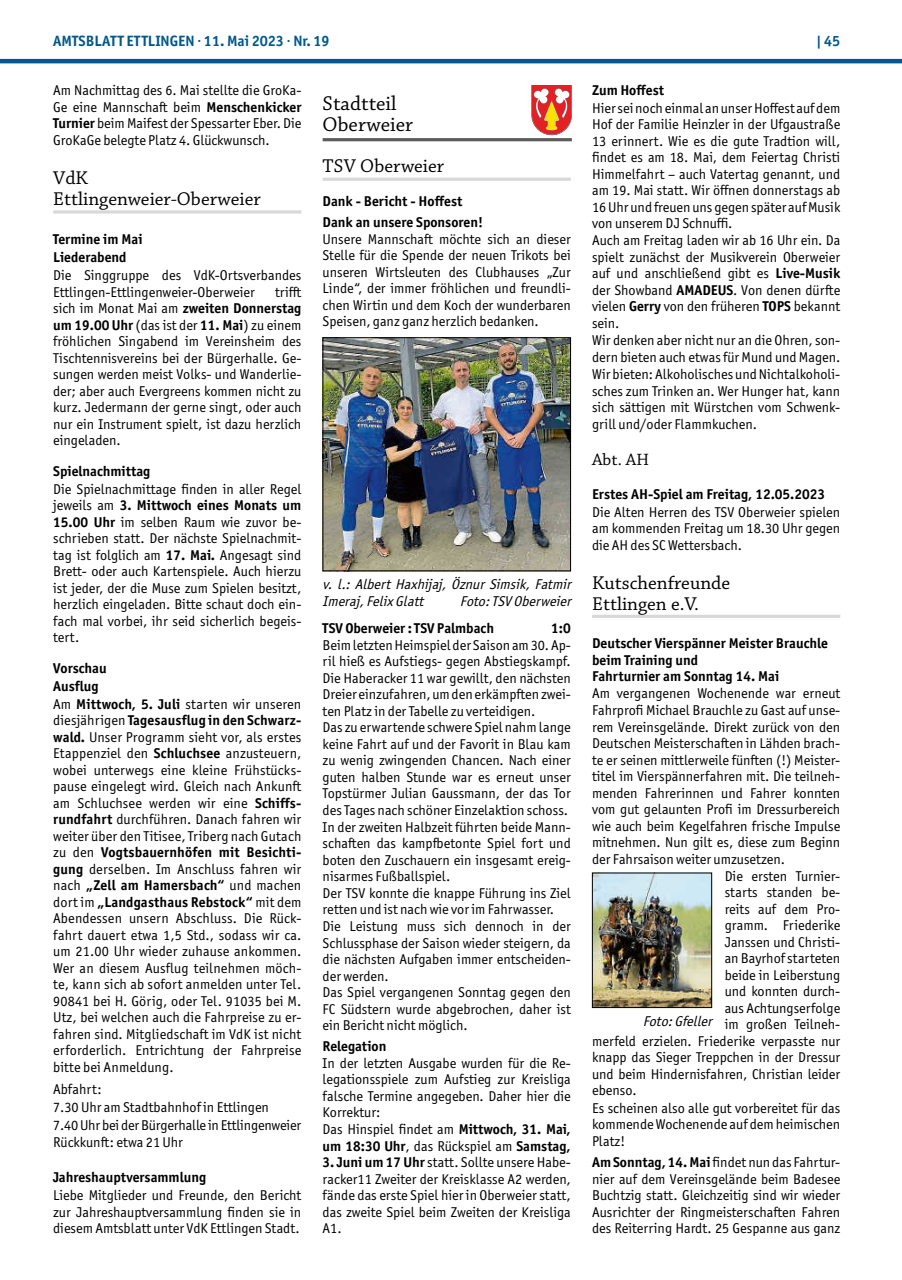
<style>
.page{position:relative;width:902px;height:1280px;background:#fff}
.page>*{position:absolute;margin:0;border:0;box-sizing:border-box;transform-origin:0 0}
.t1{font:21px/21px "Chaparral Pro";color:#000}
.t2{font:19.5px/21px "Chaparral Pro";color:#000}
.t3{font:17.25px "Chaparral Pro";color:#000}
.t4{font:700 15px "Officina Sans ITC Pro";color:#00588b}
.t5{font:14.25px/16.5px "Officina Sans ITC Pro";color:#000;text-align:justify}
.t6{font:700 14.25px/17.9px "Officina Sans ITC Pro";color:#000}
.t7{font:italic 14.25px/16.5px "Officina Sans ITC Pro";color:#000}
.s1{font-weight:700}
.s2{font-weight:400}
</style>
<div class="page">
<hr style="left:0;top:59px;width:901px;height:4px;background:#00588b">
<hr style="left:53px;top:210px;width:248px;height:4px;background:#e2e2e2">
<hr style="left:322px;top:178px;width:248px;height:3px;background:#d8d8d9">
<hr style="left:322px;top:138px;width:250px;height:3px;background:#5c5b5b">
<svg style="left:531px;top:85px;width:41px;height:51px"></svg>
<img style="left:324px;top:339px;width:244px;height:230px">
<div style="left:322px;top:337px;width:248px;height:234px;border:1px solid #000"></div>
<hr style="left:592px;top:615px;width:248px;height:3px;background:#d8d8d9">
<img style="left:594px;top:875px;width:115px;height:131px">
<div style="left:592px;top:873px;width:119px;height:135px;border:1px solid #000"></div>
<p class="t4" style="left:53px;top:31px;width:278px">AMTSBLATT ETTLINGEN · 11. Mai 2023 · Nr. 19</p>
<p class="t4" style="left:816px;top:31px;width:26px">| 45</p>
<p class="t5" style="left:53px;top:82px;width:250px">Am Nachmittag des 6. Mai stellte die GroKa-Ge eine Mannschaft beim <span class="s1">Menschenkicker Turnier</span> beim Maifest der Spessarter Eber. Die GroKaGe belegte Platz 4. Glückwunsch.</p>
<h2 class="t2" style="left:53px;top:168px;width:209px">VdK<br>Ettlingenweier-Oberweier</h2>
<p class="t6" style="left:53px;top:230px;width:91px">Termine im Mai<br>Liederabend</p>
<p class="t5" style="left:53px;top:267px;width:250px">Die Singgruppe des VdK-Ortsverbandes<br>Ettlingen-Ettlingenweier-Oberweier</p>
<p class="t6" style="left:592px;top:81px;width:73px">Zum Hoffest</p>
<p class="t5" style="left:592px;top:99px;width:250px;text-align:left">Hier sei noch einmal an unser Hoffest auf dem Hof der Familie Heinzler in der Ufgaustraße 13 erinnert. Wie es die gute Tradtion will, findet es am 18. Mai, dem Feiertag Christi Himmelfahrt – auch Vatertag genannt, und am 19. Mai statt. Wir öffnen donnerstags ab 16 Uhr und freuen uns gegen später auf Musik von unserem DJ Schnuffi.<br>Auch am Freitag laden wir ab 16 Uhr ein. Da spielt zunächst der Musikverein Oberweier auf und anschließend gibt es <span class="s1">Live-Musik </span>der Showband <span class="s1">AMADEUS</span>. Von denen dürfte vielen <span class="s1">Gerry</span> von den früheren <span class="s1">TOPS</span> bekannt sein.<br>Wir denken aber nicht nur an die Ohren, son&shy;dern bieten auch etwas für Mund und Magen.<br>Wir bieten: Alkoholisches und Nichtalkoholi&shy;sches zum Trinken an. Wer Hunger hat, kann sich sättigen mit Würstchen vom Schwenk&shy;grill und/oder Flammkuchen.</p>
<p class="t3" style="left:592px;top:450px;width:58px">Abt. AH</p>
<p class="t6" style="left:592px;top:486px;width:234px">Erstes AH-Spiel am Freitag, 12.05.2023</p>
<p class="t5" style="left:592px;top:504px;width:250px">Die Alten Herren des TSV Oberweier spielen am kommenden Freitag um 18.30 Uhr gegen die AH des SC Wettersbach.</p>
<h2 class="t2" style="left:592px;top:573px;width:139px">Kutschenfreunde<br>Ettlingen e.V.</h2>
<p class="t6" style="left:592px;top:635px;width:237px;line-height:16.5px">Deutscher Vierspänner Meister Brauchle beim Training und<br>Fahrturnier am Sonntag 14. Mai</p>
<p class="t5" style="left:592px;top:685px;width:250px">Am vergangenen Wochenende war erneut Fahrprofi Michael Brauchle zu Gast auf unse&shy;rem Vereinsgelände. Direkt zurück von den Deutschen Meisterschaften in Lähden brach&shy;te er seinen mittlerweile fünften (!) Meister&shy;titel im Vierspännerfahren mit. Die teilneh&shy;menden Fahrerinnen und Fahrer konnten vom gut gelaunten Profi im Dressurbereich wie auch beim Kegelfahren frische Impulse mitnehmen. Nun gilt es, diese zum Beginn der Fahrsaison weiter umzusetzen.</p>
<h1 class="t1" style="left:322px;top:93px;width:92px">Stadtteil<br>Oberweier</h1>
<h2 class="t2" style="left:322px;top:157px;width:123px">TSV Oberweier</h2>
<p class="t6" style="left:322px;top:191px;width:162px;line-height:21px">Dank - Bericht - Hoffest<br>Dank an unsere Sponsoren!</p>
<p class="t5" style="left:322px;top:231px;width:250px">Unsere Mannschaft möchte sich an dieser Stelle für die Spende der neuen Trikots bei unseren Wirtsleuten des Clubhauses „Zur Linde“, der immer fröhlichen und freundli&shy;chen Wirtin und dem Koch der wunderbaren Speisen, ganz ganz herzlich bedanken.</p>
<p class="t5" style="left:53px;top:284px;width:250px;text-indent:222px">trifft sich im Monat Mai am <span class="s1">zweiten Donnerstag um 19.00 Uhr</span> (das ist der <span class="s1">11. Mai</span>) zu einem fröhlichen Singabend im Vereinsheim des Tischtennisvereins bei der Bürgerhalle. Ge&shy;sungen werden meist Volks- und Wanderlie&shy;der; aber auch Evergreens kommen nicht zu kurz. Jedermann der gerne singt, oder auch nur ein Instrument spielt, ist dazu herzlich eingeladen.</p>
<p class="t6" style="left:53px;top:462px;width:99px">Spielnachmittag</p>
<p class="t5" style="left:53px;top:481px;width:250px">Die Spielnachmittage finden in aller Regel jeweils am <span class="s1">3. Mittwoch eines Monats um 15.00 Uhr</span> im selben Raum wie zuvor be&shy;schrieben statt. Der nächste Spielnachmit&shy;tag ist folglich am <span class="s1">17. Mai.</span> Angesagt sind Brett- oder auch Kartenspiele. Auch hierzu ist jeder, der die Muse zum Spielen besitzt, herzlich eingeladen. Bitte schaut doch ein&shy;fach mal vorbei, ihr seid sicherlich begeis&shy;tert.</p>
<p class="t6" style="left:53px;top:659px;width:250px">Vorschau<br>Ausflug<br><span class="s2">Am</span> Mittwoch, 5. Juli <span class="s2">starten wir unseren</span></p>
<p class="t5" style="left:53px;top:712px;width:250px">diesjährigen <span class="s1">Tagesausflug in den Schwarz&shy;wald.</span> Unser Programm sieht vor, als erstes Etappenziel den <span class="s1">Schluchsee</span> anzusteuern, wobei unterwegs eine kleine Frühstücks&shy;pause eingelegt wird. Gleich nach Ankunft am Schluchsee werden wir eine <span class="s1">Schiffs&shy;rundfahrt</span> durchführen. Danach fahren wir weiter über den Titisee, Triberg nach Gutach zu den <span class="s1">Vogtsbauernhöfen mit Besichti&shy;gung</span> derselben. Im Anschluss fahren wir nach <span class="s1">„Zell am Hamersbach“</span> und machen dort im <span class="s1">„Landgasthaus Rebstock“</span> mit dem Abendessen unsern Abschluss. Die Rück&shy;fahrt dauert etwa 1,5 Std., sodass wir ca. um 21.00 Uhr wieder zuhause ankommen.<br>Wer an diesem Ausflug teilnehmen möch&shy;te, kann sich ab sofort anmelden unter Tel.<br>90841 bei H. Görig, oder Tel. 91035 bei M.<br>Utz, bei welchen auch die Fahrpreise zu er&shy;fahren sind. Mitgliedschaft im VdK ist nicht erforderlich. Entrichtung der Fahrpreise bitte bei Anmeldung.</p>
<p class="t5" style="left:53px;top:1080px;width:250px;line-height:17.9px;text-align:left">Abfahrt:<br>7.30 Uhr am Stadtbahnhof in Ettlingen<br>7.40 Uhr bei der Bürgerhalle in Ettlingenweier<br>Rückkunft: etwa 21 Uhr</p>
<p class="t6" style="left:53px;top:1168px;width:154px">Jahreshauptversammlung</p>
<p class="t5" style="left:53px;top:1187px;width:250px">Liebe Mitglieder und Freunde, den Bericht zur Jahreshauptversammlung finden sie in diesem Amtsblatt unter VdK Ettlingen Stadt.</p>
<p class="t7" style="left:322px;top:576px;width:253px">v. l.: Albert Haxhijaj, Öznur Simsik, Fatmir<br>Imeraj,FelixGlatt</p>
<p class="t7" style="left:460px;top:592px;width:116px">Foto:TSVOberweier</p>
<p class="t6" style="left:322px;top:619px;width:173px">TSV Oberweier : TSV Palmbach</p>
<p class="t6" style="left:551px;top:619px;width:21px">1:0</p>
<p class="t5" style="left:322px;top:636px;width:250px;text-align:left">Beim letzten Heimspiel der Saison am 30. Ap&shy;ril hieß es Aufstiegs- gegen Abstiegskampf.<br>Die Haberacker 11 war gewillt, den nächsten Dreier einzufahren, um den erkämpften zwei&shy;ten Platz in der Tabelle zu verteidigen.<br>Das zu erwartende schwere Spiel nahm lange keine Fahrt auf und der Favorit in Blau kam zu wenig zwingenden Chancen. Nach einer guten halben Stunde war es erneut unser Topstürmer Julian Gaussmann, der das Tor des Tages nach schöner Einzelaktion schoss.<br>In der zweiten Halbzeit führten beide Mann&shy;schaften das kampfbetonte Spiel fort und boten den Zuschauern ein insgesamt ereig&shy;nisarmes Fußballspiel.<br>Der TSV konnte die knappe Führung ins Ziel retten und ist nach wie vor im Fahrwasser.<br>Die Leistung muss sich dennoch in der Schlussphase der Saison wieder steigern, da die nächsten Aufgaben immer entscheiden&shy;der werden.<br>Das Spiel vergangenen Sonntag gegen den FC Südstern wurde abgebrochen, daher ist ein Bericht nicht möglich.</p>
<p class="t6" style="left:322px;top:1037px;width:65px">Relegation</p>
<p class="t5" style="left:322px;top:1055px;width:250px;text-align:left">In der letzten Ausgabe wurden für die Re&shy;legationsspiele zum Aufstieg zur Kreisliga falsche Termine angegeben. Daher hier die Korrektur:<br>Das Hinspiel findet am <span class="s1">Mittwoch, 31. Mai, um 18:30 Uhr</span>, das Rückspiel am <span class="s1">Samstag,</span></p>
<p class="t5" style="left:322px;top:1154px;width:250px"><span class="s1">3. Juni um 17 Uhr</span> statt. Sollte unsere Habe&shy;racker11 Zweiter der Kreisklasse A2 werden, fände das erste Spiel hier in Oberweier statt, das zweite Spiel beim Zweiten der Kreisliga A1.</p>
<p class="t5" style="left:724px;top:868px;width:117px">Die ersten Turnier-</p>
<p class="t5" style="left:724px;top:884px;width:117px">starts standen be-</p>
<p class="t5" style="left:724px;top:901px;width:117px">reits auf dem Pro-</p>
<p class="t5" style="left:724px;top:917px;width:117px">gramm. Friederike</p>
<p class="t5" style="left:724px;top:934px;width:117px">Janssen und Christi-</p>
<p class="t5" style="left:724px;top:950px;width:117px">an Bayrhof starteten</p>
<p class="t5" style="left:724px;top:967px;width:117px">beide in Leiberstung</p>
<p class="t5" style="left:724px;top:983px;width:117px">und konnten durch-</p>
<p class="t5" style="left:724px;top:1000px;width:117px">aus Achtungserfolge</p>
<p class="t5" style="left:724px;top:1016px;width:117px">im großen Teilneh-</p>
<p class="t5" style="left:592px;top:1033px;width:250px">merfeld erzielen. Friederike verpasste nur</p>
<p class="t5" style="left:592px;top:1049px;width:250px">knapp das Sieger Treppchen in der Dressur</p>
<p class="t5" style="left:592px;top:1066px;width:250px">und beim Hindernisfahren, Christian leider</p>
<p class="t5" style="left:592px;top:1082px;width:46px">ebenso.</p>
<p class="t5" style="left:592px;top:1099px;width:250px">Es scheinen also alle gut vorbereitet für das</p>
<p class="t5" style="left:592px;top:1116px;width:250px">kommende Wochenende auf dem heimischen</p>
<p class="t5" style="left:592px;top:1132px;width:35px">Platz!</p>
<p class="t5" style="left:592px;top:1154px;width:250px"><span class="s1">Am Sonntag, 14. Mai</span> findet nun das Fahrtur&shy;nier auf dem Vereinsgelände beim Badesee Buchtzig statt. Gleichzeitig sind wir wieder Ausrichter der Ringmeisterschaften Fahren des Reiterring Hardt. 25 Gespanne aus ganz</p>
<p class="t7" style="left:642px;top:1013px;width:75px">Foto:Gfeller</p>
</div>
